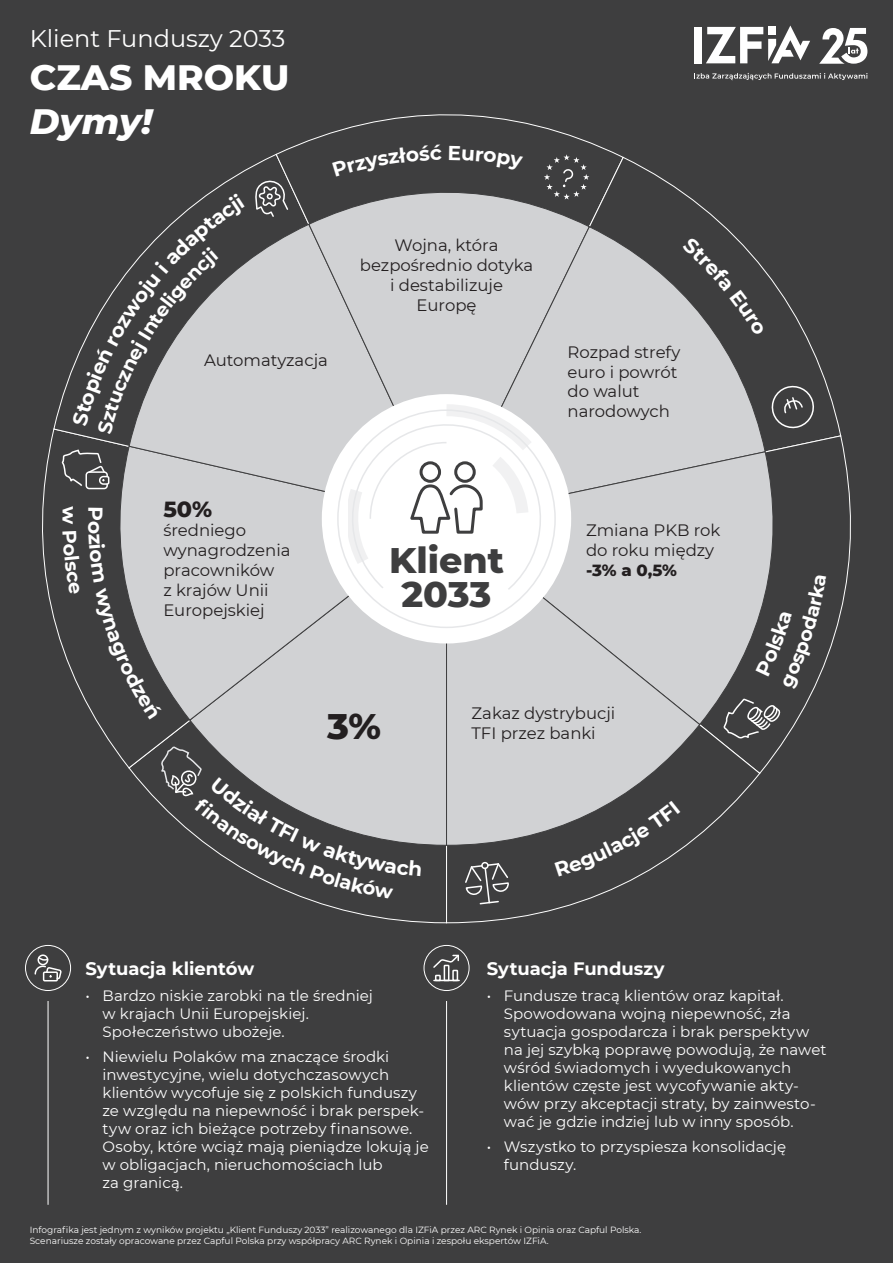
<style>
.page{position:relative;width:893px;height:1263px;background:#3e3e3f}
.page>*{position:absolute;margin:0;border:0;box-sizing:border-box;transform-origin:0 0}
.t1{font:800 36.3px/34.5px "Montserrat";color:#3e3e3f;text-align:center}
.t2{font:800 36.3px "Montserrat";color:#231f20}
.t3{font:800 36px "Montserrat";color:#fff}
.t4{font:italic 800 36px "Montserrat";color:#fff}
.t5{font:24px "Montserrat";color:#fff}
.t6{font:800 22.35px "Montserrat";color:#231f20}
.t7{font:700 18px "Montserrat";letter-spacing:-.005em;color:#fff}
.t8{font:16.5px/19.8px "Montserrat";color:#231f20}
.t9{font:800 16.5px "Montserrat";color:#231f20}
.t10{font:15px/18px "Montserrat";color:#fff}
.t11{font:9px/10.8px "Montserrat";color:#fff}
</style>
<div class="page">
<svg style="left:42px;top:431px;width:147px;height:338px"></svg>
<svg style="left:53px;top:154px;width:222px;height:367px"></svg>
<svg style="left:275px;top:114px;width:346px;height:109px"></svg>
<svg style="left:446px;top:156px;width:395px;height:279px"></svg>
<svg style="left:761px;top:435px;width:90px;height:338px"></svg>
<svg style="left:445px;top:725px;width:316px;height:198px"></svg>
<div style="left:189px;top:721px;width:256px;height:124px;background:#d1d2d4"></div>
<div style="left:106px;top:445px;width:339px;height:276px;background:#d1d2d4"></div>
<div style="left:128px;top:223px;width:180px;height:297px;background:#d1d2d4"></div>
<svg style="left:308px;top:181px;width:282px;height:339px;background:#babbbd"></svg>
<svg style="left:445px;top:226px;width:321px;height:225px;background:#bfc0c2"></svg>
<svg style="left:551px;top:451px;width:235px;height:274px;background:#bbbcbd"></svg>
<svg style="left:445px;top:518px;width:256px;height:328px;background:#c5c6c8"></svg>
<svg style="left:722px;top:697px;width:59px;height:46px"></svg>
<svg style="left:252px;top:179px;width:37px;height:39px"></svg>
<svg style="left:770px;top:384px;width:46px;height:46px"></svg>
<svg style="left:464px;top:862px;width:46px;height:43px"></svg>
<div style="left:25px;top:945px;width:46px;height:46px;border:1px solid #fff;border-radius:50%"></div>
<hr style="left:48px;top:1001px;width:1px;height:204px;background:#fff">
<div style="left:424px;top:945px;width:45px;height:46px;border:1px solid #fff;border-radius:50%"></div>
<hr style="left:446px;top:1001px;width:1px;height:204px;background:#fff">
<svg style="left:433px;top:954px;width:27px;height:28px"></svg>
<div style="left:43px;top:971px;width:15px;height:10px;border:2px solid #fff"></div>
<svg style="left:34px;top:955px;width:28px;height:25px"></svg>
<div style="left:38px;top:954px;width:10px;height:11px;border:2px solid #fff;border-radius:50%"></div>
<svg style="left:544px;top:154px;width:45px;height:45px"></svg>
<div style="left:322px;top:394px;width:249px;height:249px;background:#fff;border-radius:50%"></div>
<svg style="left:344px;top:404px;width:205px;height:218px"></svg>
<div style="left:420px;top:461px;width:21px;height:22px;border:3px solid #3e3e3f;border-radius:50%"></div>
<div style="left:694px;top:27px;width:7px;height:36px;background:#fff"></div>
<svg style="left:706px;top:26px;width:104px;height:37px"></svg>
<svg style="left:819px;top:28px;width:48px;height:36px"></svg>
<svg style="left:694px;top:73px;width:173px;height:7px"></svg>
<svg style="left:332px;top:144px;width:110px;height:33px"></svg>
<svg style="left:449px;top:146px;width:74px;height:25px"></svg>
<svg style="left:72px;top:193px;width:173px;height:241px"></svg>
<svg style="left:682px;top:237px;width:83px;height:99px"></svg>
<svg style="left:756px;top:574px;width:70px;height:116px"></svg>
<svg style="left:555px;top:801px;width:125px;height:76px"></svg>
<svg style="left:160px;top:745px;width:262px;height:154px"></svg>
<svg style="left:61px;top:448px;width:102px;height:272px"></svg>
<h3 class="t5" style="left:30px;top:22px;width:257px">Klient Funduszy 2033</h3>
<h2 class="t3" style="left:30px;top:51px;width:261px">CZAS MROKU</h2>
<h2 class="t4" style="left:30px;top:94px;width:124px">Dymy!</h2>
<p class="t8" style="left:204px;top:350px;width:125px">Automatyzacja</p>
<p class="t8" style="left:360px;top:235px;width:175px;text-align:center">Wojna, która bezpośrednio dotyka i destabilizuje<br>Europę</p>
<h3 class="t6" style="left:163px;top:492px;width:50px">50%</h3>
<p class="t8" style="left:163px;top:520px;width:129px">średniego wynagrodzenia pracowników<br>z krajów Unii<br>Europejskiej</p>
<h1 class="t1" style="left:389px;top:540px;width:116px">Klient<br>2033</h1>
<p class="t8" style="left:567px;top:341px;width:114px">Rozpad strefy euro i powrót do walut narodowych</p>
<p class="t8" style="left:586px;top:520px;width:136px">Zmiana PKB rok do roku między</p>
<p class="t9" style="left:586px;top:558px;width:93px">-3% a 0,5%</p>
<h1 class="t2" style="left:327px;top:700px;width:56px">3%</h1>
<p class="t8" style="left:471px;top:703px;width:145px">Zakaz dystrybucji</p>
<p class="t8" style="left:471px;top:722px;width:126px">TFI przez banki</p>
<p class="t7" style="left:86px;top:956px;width:170px">Sytuacja klientów</p>
<p class="t10" style="left:103px;top:986px;width:272px;text-indent:-17px">• Bardzo niskie zarobki na tle średniej w krajach Unii Europejskiej.<br>Społeczeństwo ubożeje.</p>
<p class="t10" style="left:103px;top:1047px;width:328px;text-indent:-17px">• Niewielu Polaków ma znaczące środki inwestycyjne, wielu dotychczasowych klientów wycofuje się z polskich funduszy ze względu na niepewność i brak perspek&shy;tyw oraz ich bieżące potrzeby finansowe.<br>Osoby, które wciąż mają pieniądze lokują je w obligacjach, nieruchomościach lub<br>za granicą.</p>
<p class="t7" style="left:487px;top:956px;width:179px">Sytuacja Funduszy</p>
<p class="t10" style="left:504px;top:986px;width:324px;text-indent:-17px">• Fundusze tracą klientów oraz kapitał.<br>Spowodowana wojną niepewność, zła sytuacja gospodarcza i brak perspektyw na jej szybką poprawę powodują, że nawet wśród świadomych i wyedukowanych klientów częste jest wycofywanie akty&shy;wów przy akceptacji straty, by zainwesto&shy;wać je gdzie indziej lub w inny sposób.</p>
<p class="t10" style="left:504px;top:1137px;width:284px;text-indent:-17px">• Wszystko to przyspiesza konsolidację funduszy.</p>
<p class="t11" style="left:30px;top:1224px;width:613px">Infografika jest jednym z wyników projektu „Klient Funduszy 2033” realizowanego dla IZFiA przez ARC Rynek i Opinia oraz Capful Polska.<br>Scenariusze zostały opracowane przez Capful Polska przy współpracy ARC Rynek i Opinia i zespołu ekspertów IZFiA.</p>
</div>
